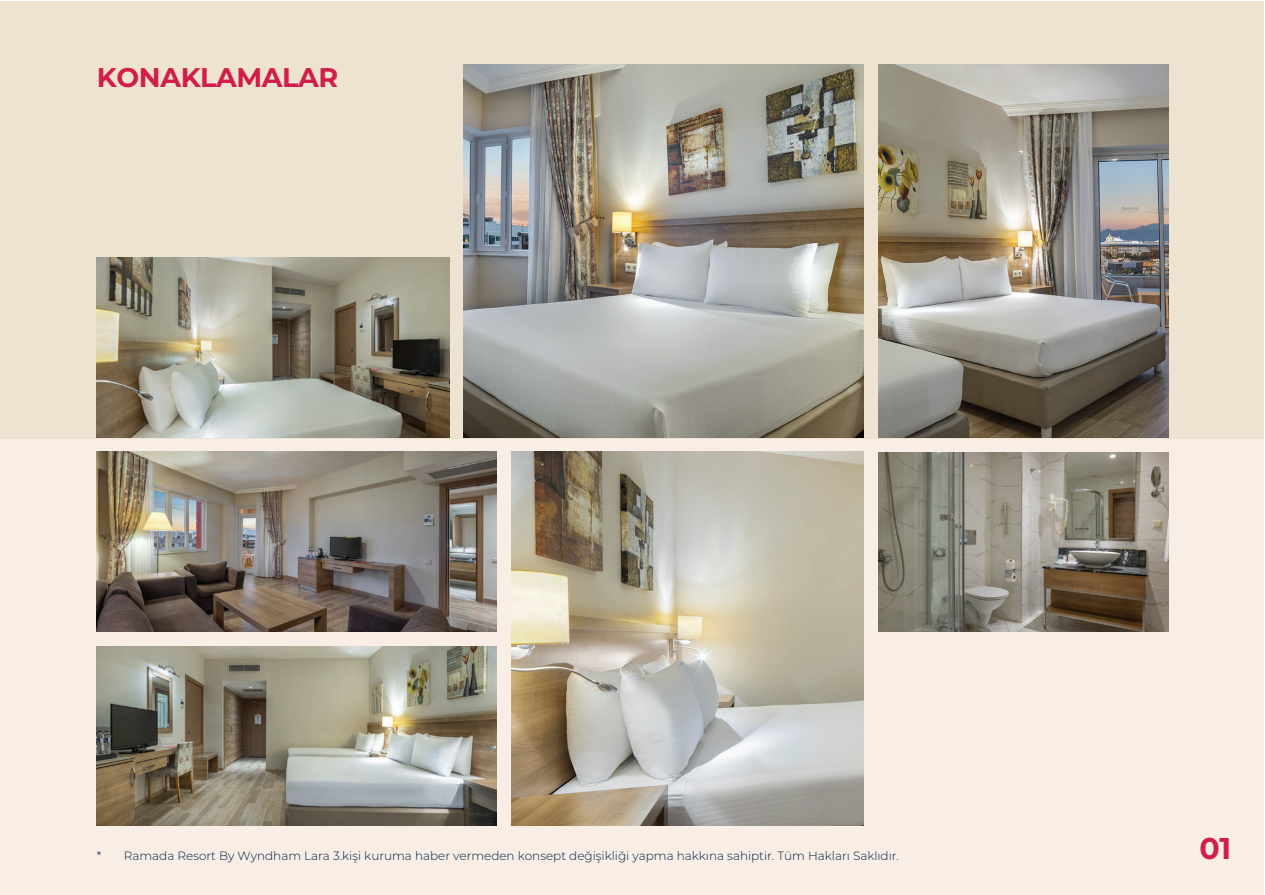
<style>
.page{position:relative;width:1265px;height:895px;background:#fff}
.page>*{position:absolute;margin:0;border:0;box-sizing:border-box;transform-origin:0 0}
.t1{font:700 30px "Montserrat";color:#d11e46}
.t2{font:700 27px "Montserrat";letter-spacing:-.015em;color:#d11e46}
.t3{font:300 12px "Montserrat";color:#011e41}
</style>
<div class="page">
<div style="left:1px;top:1px;width:1263px;height:893px;background:#f8eee5"></div>
<div style="left:1px;top:1px;width:1263px;height:437px;background:#eee2d0"></div>
<img style="left:97px;top:646px;width:400px;height:179px">
<img style="left:97px;top:451px;width:400px;height:180px">
<img style="left:97px;top:258px;width:352px;height:179px">
<img style="left:512px;top:451px;width:351px;height:374px">
<img style="left:464px;top:65px;width:399px;height:372px">
<img style="left:878px;top:65px;width:290px;height:372px">
<img style="left:878px;top:452px;width:290px;height:179px">
<h2 class="t2" style="left:97px;top:57px;width:243px">KONAKLAMALAR</h2>
<p class="t3" style="left:97px;top:847px;width:803px">* Ramada Resort By Wyndham Lara 3.kişi kuruma haber vermeden konsept değişikliği yapma hakkına sahiptir. Tüm Hakları Saklıdır.</p>
<h1 class="t1" style="left:1199px;top:826px;width:33px">01</h1>
</div>
